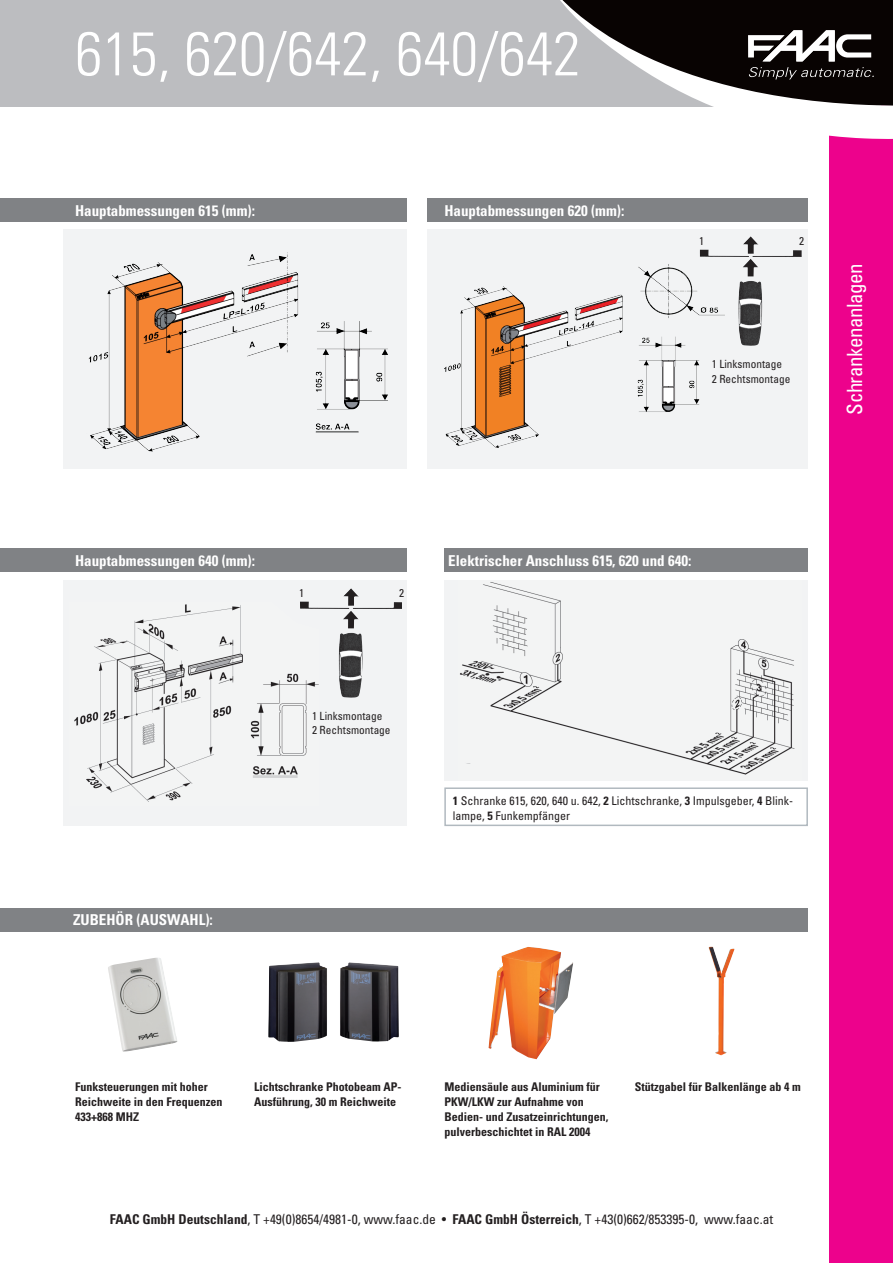
<style>
.page{position:relative;width:893px;height:1263px;background:#fff}
.page>*{position:absolute;margin:0;border:0;box-sizing:border-box;transform-origin:0 0}
.t1{font:300 condensed 61.5px "Univers LT Std";color:#fff}
.t2{font:condensed 21px "Univers LT Std";letter-spacing:-.025em;color:#fff}
.t3{font:700 condensed 15px "Univers LT Std";color:#fff}
.t4{font:condensed 13.5px "Univers LT Std";color:#231f20}
.t5{font:700 condensed 13.5px "Univers LT Std";color:#231f20}
.testo_nero_prodotti{font:700 condensed 12px/15px "Univers LT Std";color:#231f20}
.testo_nero_prodotti-2{font:condensed 12px/15px "Univers LT Std";color:#231f20}
.testo_nero_prodotti-3{font:condensed 11.25px "Univers LT Std";color:#231f20}
.s1{font-weight:700}
</style>
<div class="page">
<div style="left:64px;top:580px;width:343px;height:246px;background:#f2f3f4"></div>
<div style="left:427px;top:229px;width:381px;height:239px;background:#f2f3f4"></div>
<img style="left:444px;top:264px;width:256px;height:184px">
<img style="left:700px;top:236px;width:102px;height:110px">
<div style="left:829px;top:0;width:64px;height:1263px;background:#ed028c"></div>
<div style="left:0;top:0;width:880px;height:106px;background:#bcbdc0"></div>
<svg style="left:551px;top:0;width:342px;height:139px"></svg>
<svg style="left:562px;top:0;width:331px;height:106px"></svg>
<div style="left:0;top:908px;width:808px;height:23px;background:#808285"></div>
<div style="left:0;top:199px;width:407px;height:23px;background:#808285"></div>
<div style="left:64px;top:229px;width:343px;height:239px;background:#f2f3f4"></div>
<img style="left:88px;top:252px;width:300px;height:200px">
<div style="left:427px;top:199px;width:381px;height:23px;background:#808285"></div>
<div style="left:0;top:549px;width:407px;height:23px;background:#808285"></div>
<div style="left:444px;top:549px;width:364px;height:23px;background:#808285"></div>
<div style="left:444px;top:580px;width:364px;height:200px;background:#f2f3f4"></div>
<img style="left:460px;top:582px;width:335px;height:193px">
<div style="left:444px;top:787px;width:364px;height:39px;border:2px solid #b1b9bf"></div>
<img style="left:74px;top:604px;width:233px;height:198px">
<img style="left:709px;top:946px;width:26px;height:109px">
<img style="left:268px;top:962px;width:131px;height:80px">
<img style="left:488px;top:947px;width:85px;height:112px">
<img style="left:108px;top:958px;width:69px;height:93px">
<img style="left:300px;top:588px;width:102px;height:110px">
<p class="t1" style="left:75px;top:17px;width:507px">615, 620/642, 640/642</p>
<p class="t3" style="left:75px;top:201px;width:181px">Hauptabmessungen 615 (mm):</p>
<p class="t3" style="left:444px;top:201px;width:181px">Hauptabmessungen 620 (mm):</p>
<p class="testo_nero_prodotti-3" style="left:699px;top:234px;width:7px">1</p>
<p class="testo_nero_prodotti-3" style="left:799px;top:234px;width:7px">2</p>
<p class="testo_nero_prodotti-3" style="left:712px;top:357px;width:72px">1 Linksmontage</p>
<p class="testo_nero_prodotti-3" style="left:712px;top:371px;width:80px">2 Rechtsmontage</p>
<p class="t2" style="left:841px;top:415px;width:152px;rotate:-90deg">Schrankenanlagen</p>
<p class="t3" style="left:75px;top:551px;width:181px">Hauptabmessungen 640 (mm):</p>
<p class="t3" style="left:448px;top:551px;width:245px">Elektrischer Anschluss 615, 620 und 640:</p>
<p class="testo_nero_prodotti-3" style="left:299px;top:586px;width:7px">1</p>
<p class="testo_nero_prodotti-3" style="left:399px;top:586px;width:7px">2</p>
<p class="t3" style="left:73px;top:910px;width:141px">ZUBEH ÖR (AUSWAH L):</p>
<p class="testo_nero_prodotti-3" style="left:312px;top:709px;width:72px">1 Linksmontage</p>
<p class="testo_nero_prodotti-3" style="left:312px;top:723px;width:80px">2 Rechtsmontage</p>
<p class="testo_nero_prodotti-2" style="left:453px;top:793px;width:342px"><span class="s1">1</span> Schranke 615, 620, 640 u. 642, <span class="s1">2</span> Lichtschranke, <span class="s1">3</span> Impulsgeber, <span class="s1">4</span> Blink&shy;lampe, <span class="s1">5</span> Funkempfänger</p>
<p class="testo_nero_prodotti" style="left:75px;top:1079px;width:149px">Funksteuerungen mit hoher<br>Reichweite in den Frequenzen<br>433+868 MHZ</p>
<p class="testo_nero_prodotti" style="left:254px;top:1079px;width:149px">Lichtschranke Photobeam AP-<br>Ausführung, 30 m Reichweite</p>
<p class="testo_nero_prodotti" style="left:444px;top:1079px;width:165px">Mediensäule aus Aluminium für<br>PKW/LKW zur Aufnahme von<br>Bedien- und Zusatzeinrichtungen, pulverbeschichtet in RAL 2004</p>
<p class="testo_nero_prodotti" style="left:635px;top:1079px;width:167px">Stützgabel für Balkenlänge ab 4 m</p>
<p class="t5" style="left:110px;top:1210px;width:15px">FAAC</p>
<p class="t4" style="left:142px;top:1210px;width:325px"><span class="s1">GmbH Deutschland</span>, T +49(0)8654/4981-0, www.faac.de • <span class="s1">FAAC</span></p>
<p class="t4" style="left:485px;top:1210px;width:290px"><span class="s1">GmbH Österreich</span>, T +43(0)662/853395-0, www.faac.at</p>
</div>
